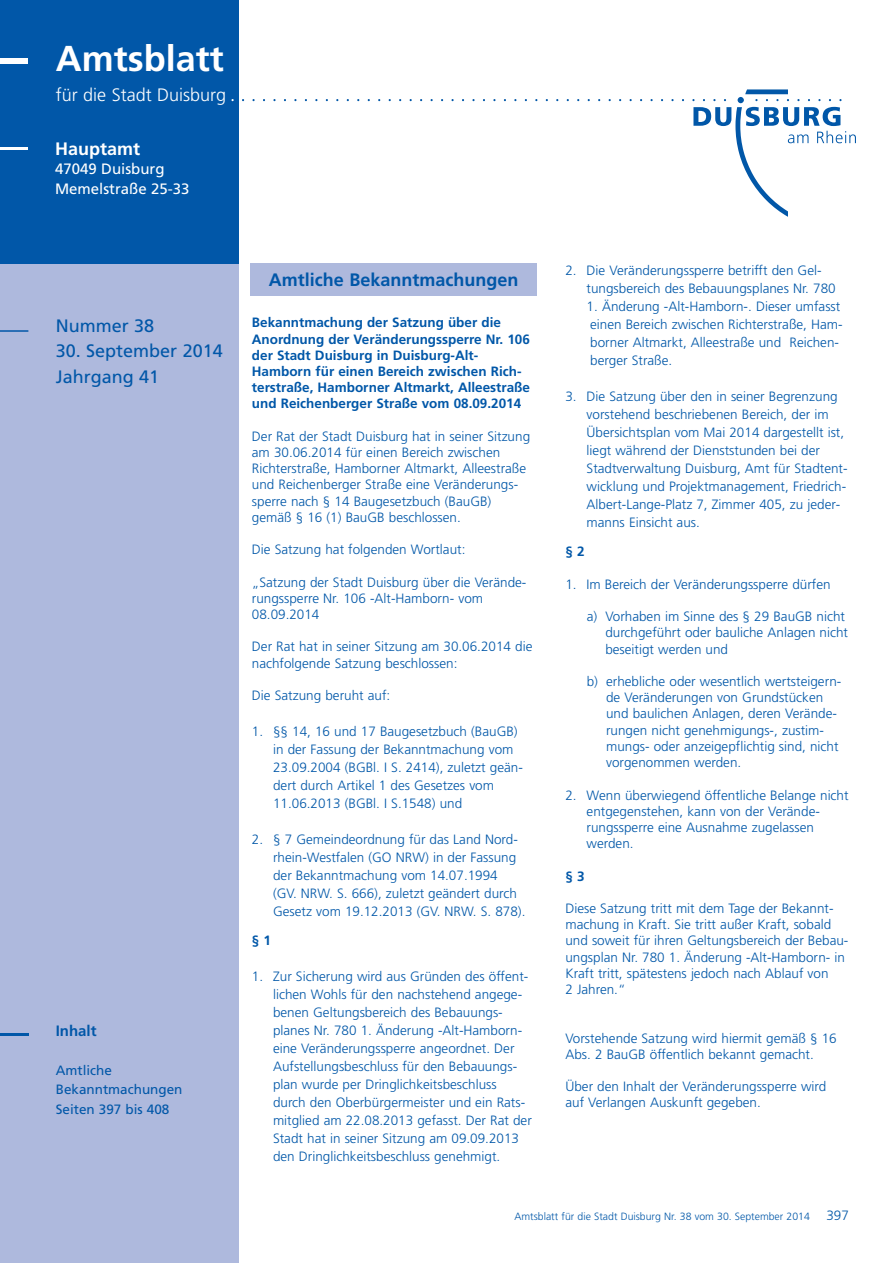
<style>
.page{position:relative;width:893px;height:1263px;background:#fff}
.page>*{position:absolute;margin:0;border:0;box-sizing:border-box;transform-origin:0 0}
.t1{font:150px "Duisburg Logo";letter-spacing:.07em;color:#0157a8}
.t2{font:700 36px "Frutiger";color:#fff}
.t3{font:18px/25.5px "Frutiger";color:#0157a8}
.t4{font:700 18px "Frutiger";color:#0157a8}
.t5{font:300 18px "Frutiger";color:#fff}
.t6{font:700 18px "Frutiger";color:#fff}
.t7{font:15px/19.5px "Frutiger";color:#fff}
.t8{font:700 15px "Frutiger";color:#0157a8}
.t9{font:300 13.5px/18px "Frutiger";color:#0157a8}
.t10{font:700 13.5px/16.2px "Frutiger";color:#0157a8}
.t11{font:13.5px/19.5px "Frutiger";color:#0157a8}
.t12{font:300 10.5px "Frutiger";color:#0157a8}
.s1{color:#fff}
.s2{font-size:13.5px}
</style>
<div class="page">
<div style="left:0;top:263px;width:239px;height:1000px;background:#aeb9dd"></div>
<div style="left:0;top:0;width:239px;height:264px;background:#0157a8"></div>
<div style="left:0;top:59px;width:28px;height:5px;background:#fff"></div>
<hr style="left:0;top:147px;width:28px;height:3px;background:#fff">
<hr style="left:0;top:1033px;width:28px;height:2px;background:#0157a8">
<hr style="left:0;top:330px;width:28px;height:2px;background:#0157a8">
<div style="left:250px;top:264px;width:287px;height:32px;background:#aeb9dd"></div>
<h2 class="t2" style="left:56px;top:44px;width:169px">Amtsblatt</h2>
<h3 class="t5" style="left:56px;top:87px;width:172px">für die Stadt Duisburg</h3>
<h1 class="t1" style="left:226px;top:-39px;width:631px"><span class="s1">0</span>1111111111111111111111l</h1>
<h3 class="t6" style="left:55px;top:141px;width:87px">Hauptamt</h3>
<p class="t7" style="left:55px;top:160px;width:136px">47049 Duisburg<br>Memelstraße 25-33</p>
<h3 class="t3" style="left:56px;top:314px;width:100px">Nummer 38</h3>
<h3 class="t3" style="left:56px;top:339px;width:169px">30. September 2014<br>Jahrgang 41</h3>
<p class="t8" style="left:56px;top:1024px;width:42px">Inhalt</p>
<p class="t11" style="left:56px;top:1061px;width:128px">Amtliche<br>Bekanntmachungen<br>Seiten 397 bis 408</p>
<h3 class="t4" style="left:269px;top:272px;width:251px">Amtliche Bekanntmachungen</h3>
<p class="t10" style="left:252px;top:316px;width:280px">Bekanntmachung der Satzung über die Anordnung der Veränderungssperre Nr. 106 der Stadt Duisburg in Duisburg-Alt-Hamborn für einen Bereich zwischen Rich&shy;terstraße, Hamborner Altmarkt, Alleestraße und Reichenberger Straße vom 08.09.2014</p>
<p class="t9" style="left:252px;top:429px;width:280px;line-height:16.2px">Der Rat der Stadt Duisburg hat in seiner Sitzung am 30.06.2014 für einen Bereich zwischen Richterstraße, Hamborner Altmarkt, Alleestraße und Reichenberger Straße eine Veränderungs&shy;sperre nach § 14 Baugesetzbuch (BauGB) gemäß § 16 (1) BauGB beschlossen.</p>
<p class="t9" style="left:252px;top:542px;width:215px">Die Satzung hat folgenden Wortlaut:</p>
<p class="t9" style="left:252px;top:575px;width:276px;line-height:16.2px">„Satzung der Stadt Duisburg über die Verände&shy;rungssperre Nr. 106 -Alt-Hamborn- vom<br>08.09.2014</p>
<p class="t9" style="left:252px;top:640px;width:282px;line-height:16.2px">Der Rat hat in seiner Sitzung am 30.06.2014 die nachfolgende Satzung beschlossen:</p>
<p class="t9" style="left:252px;top:687px;width:140px">Die Satzung beruht auf:</p>
<p class="t9" style="left:273px;top:723px;width:251px;text-indent:-21px">1. §§ 14, 16 und 17 Baugesetzbuch (BauGB) in der Fassung der Bekanntmachung vom 23.09.2004 (BGBl. I S. 2414), zuletzt geän&shy;dert durch Artikel 1 des Gesetzes vom 11.06.2013 (BGBl. I S.1548) und</p>
<p class="t9" style="left:273px;top:831px;width:254px;text-indent:-21px">2. § 7 Gemeindeordnung für das Land Nord&shy;rhein-Westfalen (GO NRW) in der Fassung der Bekanntmachung vom 14.07.1994<br>(GV. NRW. S. 666), zuletzt geändert durch Gesetz vom 19.12.2013 (GV. NRW. S. 878).</p>
<p class="t10" style="left:252px;top:933px;width:21px">§ 1</p>
<p class="t9" style="left:273px;top:969px;width:260px;text-indent:-21px">1. Zur Sicherung wird aus Gründen des öffent&shy;lichen Wohls für den nachstehend angege&shy;benen Geltungsbereich des Bebauungs&shy;planes Nr. 780 1. Änderung -Alt-Hamborn&shy;eine Veränderungssperre angeordnet. Der Aufstellungsbeschluss für den Bebauungs&shy;plan wurde per Dringlichkeitsbeschluss durch den Oberbürgermeister und ein Rats&shy;mitglied am 22.08.2013 gefasst. Der Rat der Stadt hat in seiner Sitzung am 09.09.2013 den Dringlichkeitsbeschluss genehmigt.</p>
<p class="t9" style="left:587px;top:263px;width:251px;text-indent:-21px">2. Die Veränderungssperre betrifft den Gel&shy;tungsbereich des Bebauungsplanes Nr. 780</p>
<p class="t9" style="left:587px;top:299px;width:258px">1. Änderung -Alt-Hamborn-. Dieser umfasst einen Bereich zwischen Richterstraße, Ham&shy;borner Altmarkt, Alleestraße und Reichen&shy;berger Straße.</p>
<p class="t9" style="left:587px;top:389px;width:262px;text-indent:-21px">3. Die Satzung über den in seiner Begrenzung vorstehend beschriebenen Bereich, der im Übersichtsplan vom Mai 2014 dargestellt ist, liegt während der Dienststunden bei der Stadtverwaltung Duisburg, Amt für Stadtent&shy;wicklung und Projektmanagement, Friedrich-Albert-Lange-Platz 7, Zimmer 405, zu jeder&shy;manns Einsicht aus.</p>
<p class="t10" style="left:565px;top:545px;width:21px">§ 2</p>
<p class="t9" style="left:565px;top:576px;width:267px">1. Im Bereich der Veränderungssperre dürfen</p>
<p class="t9" style="left:605px;top:609px;width:244px;line-height:16.2px;text-indent:-19px">a) Vorhaben im Sinne des § 29 BauGB nicht durchgeführt oder bauliche Anlagen nicht beseitigt werden und</p>
<p class="t9" style="left:606px;top:674px;width:237px;line-height:16.2px;text-indent:-19px">b) erhebliche oder wesentlich wertsteigern&shy;de Veränderungen von Grundstücken und baulichen Anlagen, deren Verände&shy;rungen nicht genehmigungs-, zustim&shy;mungs- oder anzeigepflichtig sind, nicht vorgenommen werden.</p>
<p class="t9" style="left:587px;top:788px;width:264px;line-height:16.2px;text-indent:-21px">2. Wenn überwiegend öffentliche Belange nicht entgegenstehen, kann von der Verände&shy;rungssperre eine Ausnahme zugelassen werden.</p>
<p class="t10" style="left:565px;top:869px;width:21px">§ 3</p>
<p class="t9" style="left:565px;top:901px;width:285px;line-height:16.2px">Diese Satzung tritt mit dem Tage der Bekannt&shy;machung in Kraft. Sie tritt außer Kraft, sobald und soweit für ihren Geltungsbereich der Bebau&shy;ungsplan Nr. 780 1. Änderung -Alt-Hamborn- in Kraft tritt, spätestens jedoch nach Ablauf von<br>2 Jahren.“</p>
<p class="t9" style="left:565px;top:1031px;width:273px;line-height:16.2px">Vorstehende Satzung wird hiermit gemäß § 16<br>Abs. 2 BauGB öffentlich bekannt gemacht.</p>
<p class="t9" style="left:565px;top:1079px;width:262px;line-height:16.2px">Über den Inhalt der Veränderungssperre wird auf Verlangen Auskunft gegeben.</p>
<p class="t12" style="left:515px;top:1212px;width:336px">Amtsblatt für die Stadt Duisburg Nr. 38 vom 30. September 2014 <span class="s2">397</span></p>
</div>
